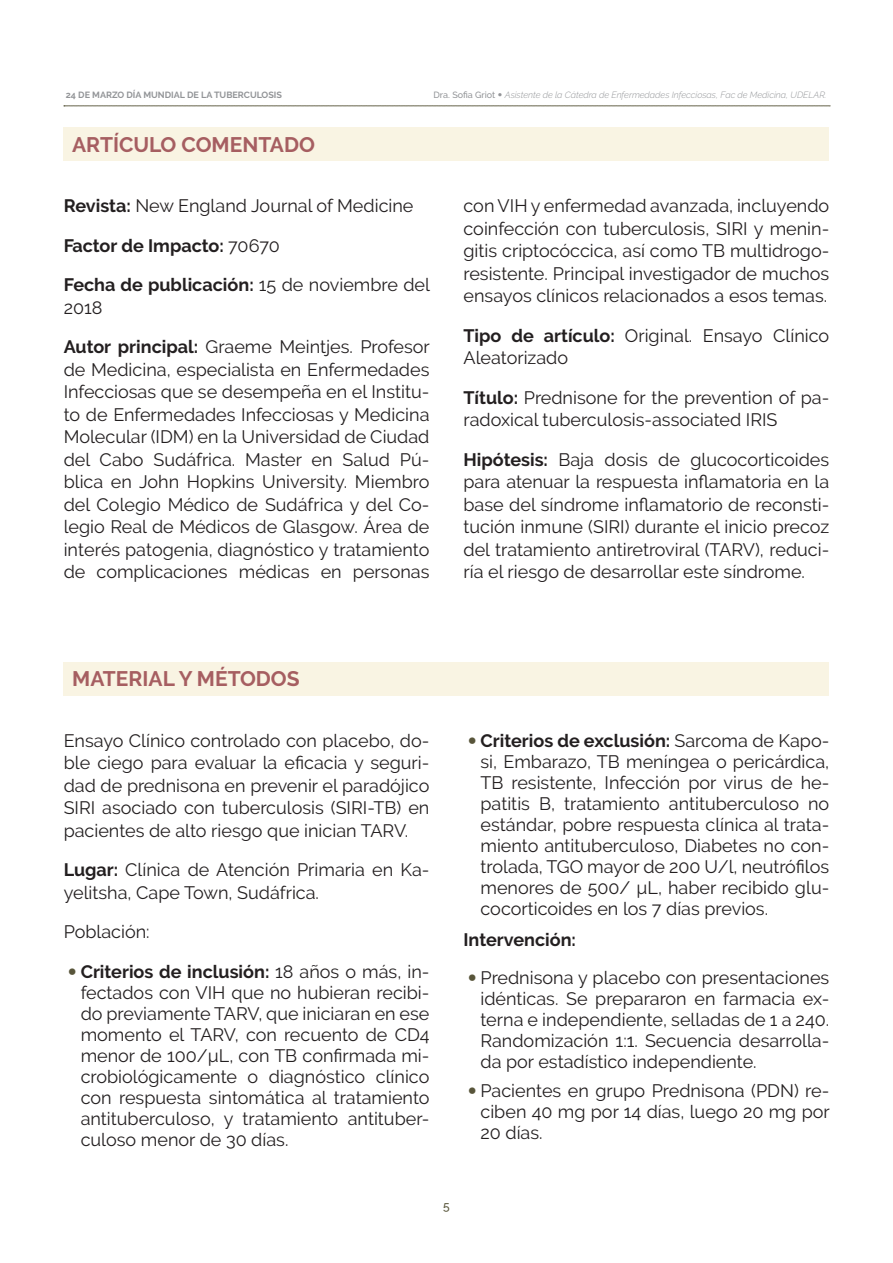
<style>
.page{position:relative;width:893px;height:1263px;background:#fff}
.page>*{position:absolute;margin:0;border:0;box-sizing:border-box;transform-origin:0 0}
.titulo_chico{font:700 21px "Raleway";color:#a65e61}
.copy{font:18px/22.5px "Raleway";color:#231f20;text-align:justify}
.copy-2{font:700 18px "Raleway";color:#231f20}
.t1{font:500 12px "Raleway";color:#58553a}
.t2{font:italic 300 9px "Raleway";color:#939598}
.t3{font:700 9px "Raleway";color:#939598}
.s1{font-weight:500;font-style:normal}
.s2{font-family:"Helvetica";font-style:normal}
.s3{font-weight:700}
.s4{font-weight:400}
.s5{font-family:"Helvetica Neue";font-weight:300;font-style:italic;color:#58553a}
</style>
<div class="page">
<svg style="left:64px;top:106px;width:766px;height:1px"></svg>
<div style="left:64px;top:128px;width:765px;height:33px;background:#f9f4e3"></div>
<div style="left:64px;top:662px;width:765px;height:33px;background:#f9f4e3"></div>
<p class="t3" style="left:66px;top:89px;width:218px">24 DE MARZO DÍA MUNDIAL DE LA TUBERCULOSIS</p>
<p class="t2" style="left:434px;top:89px;width:394px"><span class="s1">Dra. Sofia Griot</span> <span class="s2">•</span> Asistente de la Cátedra de Enfermedades Infecciosas, Fac de Medicina, UDELAR.</p>
<p class="titulo_chico" style="left:72px;top:132px;width:244px">ARTÍCULO COMENTADO</p>
<p class="copy" style="left:64px;top:195px;width:351px"><span class="s3">Revista:</span> New England Journal of Medicine</p>
<p class="copy-2" style="left:64px;top:235px;width:218px">Factor de Impacto: <span class="s4">70670</span></p>
<p class="copy" style="left:64px;top:274px;width:368px"><span class="s3">Fecha de publicación:</span> 15 de noviembre del<br>2018</p>
<p class="copy" style="left:64px;top:336px;width:368px"><span class="s3">Autor principal:</span> Graeme Meintjes. Profesor de Medicina, especialista en Enfermedades Infecciosas que se desempeña en el Institu&shy;to de Enfermedades Infecciosas y Medicina Molecular (IDM) en la Universidad de Ciudad del Cabo Sudáfrica. Master en Salud Pú&shy;blica en John Hopkins University. Miembro del Colegio Médico de Sudáfrica y del Co&shy;legio Real de Médicos de Glasgow. Área de interés patogenia, diagnóstico y tratamiento de complicaciones médicas en personas</p>
<p class="copy" style="left:463px;top:195px;width:367px">con VIH y enfermedad avanzada, incluyendo coinfección con tuberculosis, SIRI y menin&shy;gitis criptocóccica, así como TB multidrogo&shy;resistente. Principal investigador de muchos ensayos clínicos relacionados a esos temas.</p>
<p class="copy" style="left:463px;top:324px;width:367px"><span class="s3">Tipo de artículo:</span> Original. Ensayo Clínico<br>Aleatorizado</p>
<p class="copy" style="left:463px;top:386px;width:367px"><span class="s3">Título:</span> Prednisone for the prevention of pa&shy;radoxical tuberculosis-associated IRIS</p>
<p class="copy" style="left:463px;top:448px;width:367px"><span class="s3">Hipótesis:</span> Baja dosis de glucocorticoides para atenuar la respuesta inflamatoria en la base del síndrome inflamatorio de reconsti&shy;tución inmune (SIRI) durante el inicio precoz del tratamiento antiretroviral (TARV), reduci&shy;ría el riesgo de desarrollar este síndrome.</p>
<p class="titulo_chico" style="left:72px;top:667px;width:229px">MATERIAL Y MÉTODOS</p>
<p class="copy" style="left:64px;top:729px;width:367px">Ensayo Clínico controlado con placebo, do&shy;ble ciego para evaluar la eficacia y seguri&shy;dad de prednisona en prevenir el paradójico SIRI asociado con tuberculosis (SIRI-TB) en pacientes de alto riesgo que inician TARV.</p>
<p class="copy" style="left:64px;top:859px;width:367px"><span class="s3">Lugar:</span> Clínica de Atención Primaria en Ka&shy;yelitsha, Cape Town, Sudáfrica.</p>
<p class="copy" style="left:64px;top:921px;width:87px">Población:</p>
<p class="copy" style="left:81px;top:961px;width:350px;line-height:21px;text-indent:-13px"><span class="s5">•</span> <span class="s3">Criterios de inclusión:</span> 18 años o más, in&shy;fectados con VIH que no hubieran recibi&shy;do previamente TARV, que iniciaran en ese momento el TARV, con recuento de CD4 menor de 100/µL, con TB confirmada mi&shy;crobiológicamente o diagnóstico clínico con respuesta sintomática al tratamiento antituberculoso, y tratamiento antituber&shy;culoso menor de 30 días.</p>
<p class="copy" style="left:480px;top:730px;width:350px;line-height:21px;text-indent:-13px"><span class="s5">•</span> <span class="s3">Criterios de exclusión:</span> Sarcoma de Kapo&shy;si, Embarazo, TB meníngea o pericárdica, TB resistente, Infección por virus de he&shy;patitis B, tratamiento antituberculoso no estándar, pobre respuesta clínica al trata&shy;miento antituberculoso, Diabetes no con&shy;trolada, TGO mayor de 200 U/l, neutrófilos menores de 500/ µL, haber recibido glu&shy;cocorticoides en los 7 días previos.</p>
<p class="copy-2" style="left:463px;top:929px;width:114px">Intervención:</p>
<p class="copy" style="left:480px;top:967px;width:350px;line-height:21px;text-indent:-13px"><span class="s5">•</span> Prednisona y placebo con presentaciones idénticas. Se prepararon en farmacia ex&shy;terna e independiente, selladas de 1 a 240.<br>Randomización 1:1. Secuencia desarrolla&shy;da por estadístico independiente.</p>
<p class="copy" style="left:480px;top:1080px;width:351px;line-height:21px;text-indent:-13px"><span class="s5">•</span> Pacientes en grupo Prednisona (PDN) re&shy;ciben 40 mg por 14 días, luego 20 mg por 20 días.</p>
<p class="t1" style="left:443px;top:1199px;width:8px">5</p>
</div>
